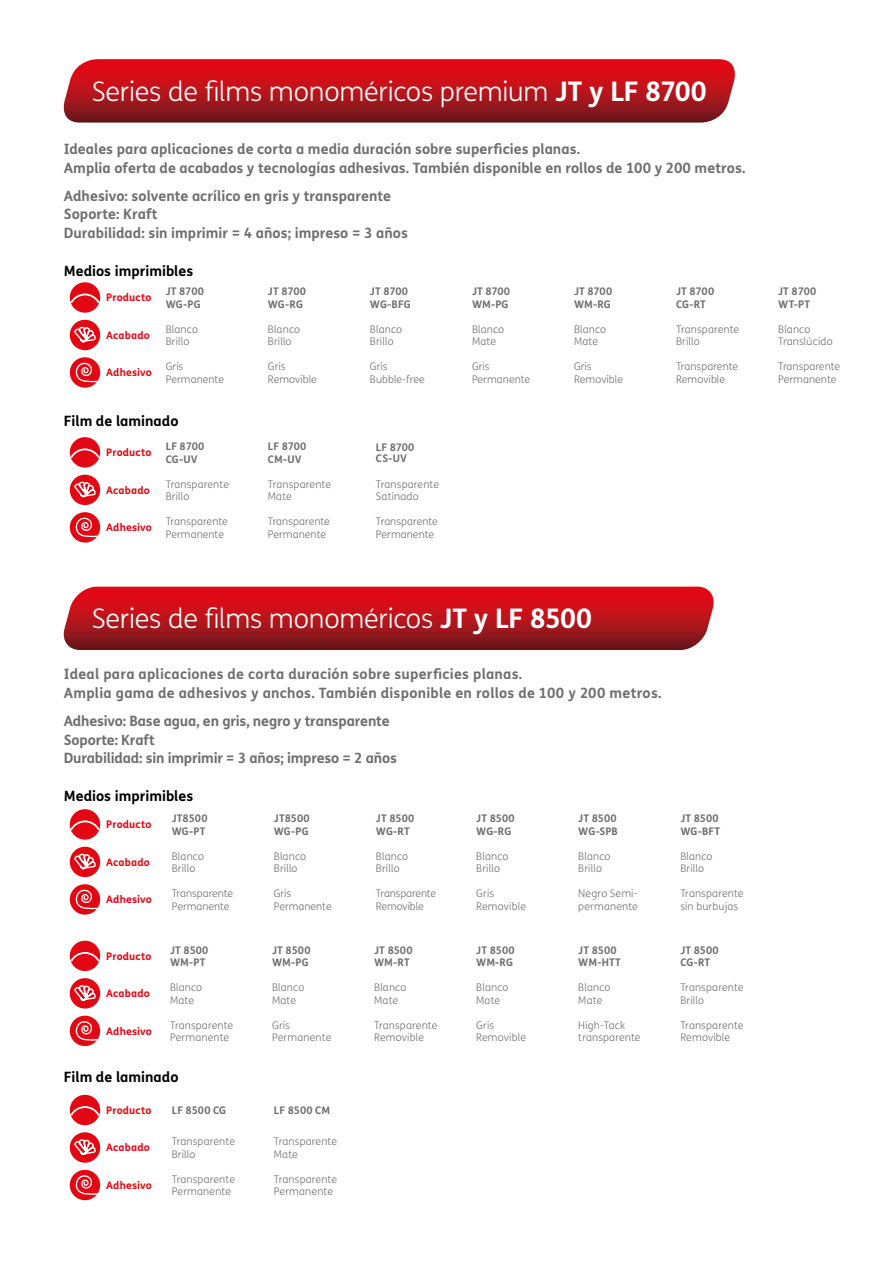
<style>
.page{position:relative;width:893px;height:1263px;background:#fff}
.page>*{position:absolute;margin:0;border:0;box-sizing:border-box;transform-origin:0 0}
.t1{font:300 27px "FS Me";letter-spacing:-.01em;color:#fff}
.t2{font:700 14.25px/18.8px "FS Me";letter-spacing:.005em;color:#706f6f}
.t3{font:700 14.25px "FS Me";color:#000}
.t4{font:300 10.5px/12.6px "FS Me";letter-spacing:.01em;color:#706f6f}
.t5{font:700 10.5px/12.6px "FS Me";letter-spacing:.005em;color:#706f6f}
.t6{font:700 10.5px "FS Me";letter-spacing:.015em;color:#e30613}
.t7{font:300 10.5px/12.6px "FS Me";letter-spacing:-.01em;color:#706f6f}
.s1{font-weight:700}
</style>
<div class="page">
<svg style="left:63px;top:59px;width:672px;height:64px;background:#b41820"></svg>
<svg style="left:63px;top:587px;width:651px;height:63px;background:#b4161e"></svg>
<div style="left:70px;top:282px;width:30px;height:31px;background:#e20713;border-radius:50%"></div>
<svg style="left:70px;top:294px;width:30px;height:9px"></svg>
<div style="left:70px;top:320px;width:30px;height:30px;background:#e20713;border-radius:50%"></div>
<svg style="left:73px;top:326px;width:23px;height:20px"></svg>
<div style="left:70px;top:357px;width:30px;height:31px;background:#e20713;border-radius:50%"></div>
<svg style="left:73px;top:361px;width:25px;height:22px"></svg>
<div style="left:70px;top:437px;width:30px;height:31px;background:#e20713;border-radius:50%"></div>
<svg style="left:70px;top:448px;width:30px;height:10px"></svg>
<div style="left:70px;top:475px;width:30px;height:30px;background:#e20713;border-radius:50%"></div>
<svg style="left:73px;top:481px;width:23px;height:20px"></svg>
<div style="left:70px;top:512px;width:30px;height:31px;background:#e20713;border-radius:50%"></div>
<svg style="left:73px;top:515px;width:25px;height:23px"></svg>
<div style="left:70px;top:809px;width:30px;height:31px;background:#e20713;border-radius:50%"></div>
<svg style="left:70px;top:820px;width:30px;height:10px"></svg>
<div style="left:70px;top:847px;width:30px;height:30px;background:#e20713;border-radius:50%"></div>
<svg style="left:73px;top:853px;width:23px;height:20px"></svg>
<div style="left:70px;top:884px;width:30px;height:31px;background:#e20713;border-radius:50%"></div>
<svg style="left:73px;top:887px;width:25px;height:23px"></svg>
<div style="left:70px;top:1095px;width:30px;height:30px;background:#e20713;border-radius:50%"></div>
<svg style="left:70px;top:1106px;width:30px;height:9px"></svg>
<div style="left:70px;top:1132px;width:30px;height:31px;background:#e20713;border-radius:50%"></div>
<svg style="left:73px;top:1139px;width:23px;height:20px"></svg>
<div style="left:70px;top:1170px;width:30px;height:30px;background:#e20713;border-radius:50%"></div>
<svg style="left:73px;top:1173px;width:25px;height:22px"></svg>
<div style="left:70px;top:941px;width:30px;height:30px;background:#e20713;border-radius:50%"></div>
<svg style="left:70px;top:952px;width:30px;height:9px"></svg>
<div style="left:70px;top:978px;width:30px;height:30px;background:#e20713;border-radius:50%"></div>
<svg style="left:73px;top:985px;width:23px;height:20px"></svg>
<div style="left:70px;top:1016px;width:30px;height:30px;background:#e20713;border-radius:50%"></div>
<svg style="left:73px;top:1019px;width:25px;height:22px"></svg>
<h1 class="t1" style="left:92px;top:73px;width:616px">Series de films monoméricos premium <span class="s1">JT y LF 8700</span></h1>
<h2 class="t2" style="left:64px;top:139px;width:683px">Ideales para aplicaciones de corta a media duración sobre superficies planas.<br>Amplia oferta de acabados y tecnologías adhesivas. También disponible en rollos de 100 y 200 metros.</h2>
<h2 class="t2" style="left:64px;top:186px;width:346px">Adhesivo: solvente acrílico en gris y transparente<br>Soporte: Kraft<br>Durabilidad: sin imprimir = 4 años; impreso = 3 años</h2>
<h2 class="t3" style="left:64px;top:260px;width:131px">Medios imprimibles</h2>
<p class="t6" style="left:106px;top:290px;width:47px">Producto</p>
<p class="t5" style="left:166px;top:285px;width:40px">JT 8700<br>WG-PG</p>
<p class="t5" style="left:268px;top:285px;width:40px">JT 8700<br>WG-RG</p>
<p class="t5" style="left:370px;top:285px;width:42px">JT 8700<br>WG-BFG</p>
<p class="t5" style="left:472px;top:285px;width:40px">JT 8700<br>WM-PG</p>
<p class="t5" style="left:574px;top:285px;width:40px">JT 8700<br>WM-RG</p>
<p class="t5" style="left:676px;top:285px;width:40px">JT 8700<br>CG-RT</p>
<p class="t5" style="left:778px;top:285px;width:40px">JT 8700<br>WT-PT</p>
<p class="t6" style="left:106px;top:327px;width:45px">Acabado</p>
<p class="t4" style="left:166px;top:322px;width:34px">Blanco<br>Brillo</p>
<p class="t4" style="left:268px;top:322px;width:34px">Blanco<br>Brillo</p>
<p class="t4" style="left:370px;top:322px;width:34px">Blanco<br>Brillo</p>
<p class="t4" style="left:472px;top:322px;width:34px">Blanco<br>Mate</p>
<p class="t4" style="left:574px;top:322px;width:34px">Blanco<br>Mate</p>
<p class="t4" style="left:676px;top:322px;width:65px">Transparente<br>Brillo</p>
<p class="t4" style="left:778px;top:322px;width:56px">Blanco<br>Translúcido</p>
<p class="t6" style="left:106px;top:365px;width:47px">Adhesivo</p>
<p class="t4" style="left:166px;top:360px;width:60px">Gris<br>Permanente</p>
<p class="t4" style="left:268px;top:360px;width:51px">Gris<br>Removible</p>
<p class="t4" style="left:370px;top:360px;width:57px">Gris<br>Bubble-free</p>
<p class="t4" style="left:472px;top:360px;width:60px">Gris<br>Permanente</p>
<p class="t4" style="left:574px;top:360px;width:51px">Gris<br>Removible</p>
<p class="t4" style="left:676px;top:360px;width:64px">Transparente<br>Removible</p>
<p class="t4" style="left:778px;top:360px;width:64px">Transparente<br>Permanente</p>
<h2 class="t3" style="left:64px;top:410px;width:116px">Film de laminado</h2>
<p class="t6" style="left:106px;top:444px;width:47px">Producto</p>
<p class="t5" style="left:166px;top:439px;width:40px">LF 8700<br>CG-UV</p>
<p class="t5" style="left:268px;top:439px;width:40px">LF 8700<br>CM-UV</p>
<p class="t5" style="left:376px;top:441px;width:40px;line-height:11.1px">LF 8700<br>CS-UV</p>
<p class="t6" style="left:106px;top:482px;width:45px">Acabado</p>
<p class="t4" style="left:166px;top:477px;width:65px">Transparente<br>Brillo</p>
<p class="t4" style="left:268px;top:477px;width:65px">Transparente<br>Mate</p>
<p class="t4" style="left:376px;top:477px;width:65px">Transparente<br>Satinado</p>
<p class="t6" style="left:106px;top:519px;width:47px">Adhesivo</p>
<p class="t4" style="left:166px;top:515px;width:64px">Transparente<br>Permanente</p>
<p class="t4" style="left:268px;top:515px;width:64px">Transparente<br>Permanente</p>
<p class="t4" style="left:376px;top:515px;width:64px">Transparente<br>Permanente</p>
<h1 class="t1" style="left:92px;top:600px;width:502px">Series de films monoméricos <span class="s1">JT y LF 8500</span></h1>
<h2 class="t2" style="left:64px;top:664px;width:599px">Ideal para aplicaciones de corta duración sobre superficies planas.<br>Amplia gama de adhesivos y anchos. También disponible en rollos de 100 y 200 metros.</h2>
<h2 class="t2" style="left:64px;top:711px;width:335px">Adhesivo: Base agua, en gris, negro y transparente<br>Soporte: Kraft<br>Durabilidad: sin imprimir = 3 años; impreso = 2 años</h2>
<h2 class="t3" style="left:64px;top:785px;width:131px">Medios imprimibles</h2>
<p class="t6" style="left:106px;top:816px;width:47px">Producto</p>
<p class="t5" style="left:172px;top:811px;width:37px">JT8500<br>WG-PT</p>
<p class="t5" style="left:274px;top:811px;width:37px">JT8500<br>WG-PG</p>
<p class="t5" style="left:376px;top:811px;width:40px">JT 8500<br>WG-RT</p>
<p class="t5" style="left:476px;top:811px;width:40px">JT 8500<br>WG-RG</p>
<p class="t5" style="left:578px;top:811px;width:41px">JT 8500<br>WG-SPB</p>
<p class="t5" style="left:680px;top:811px;width:41px">JT 8500<br>WG-BFT</p>
<p class="t6" style="left:106px;top:854px;width:45px">Acabado</p>
<p class="t4" style="left:172px;top:849px;width:34px">Blanco<br>Brillo</p>
<p class="t4" style="left:274px;top:849px;width:34px">Blanco<br>Brillo</p>
<p class="t4" style="left:376px;top:849px;width:34px">Blanco<br>Brillo</p>
<p class="t4" style="left:476px;top:849px;width:34px">Blanco<br>Brillo</p>
<p class="t4" style="left:578px;top:849px;width:34px">Blanco<br>Brillo</p>
<p class="t4" style="left:680px;top:849px;width:34px">Blanco<br>Brillo</p>
<p class="t6" style="left:106px;top:891px;width:47px">Adhesivo</p>
<p class="t4" style="left:172px;top:887px;width:63px">Transparente<br>Permanente</p>
<p class="t4" style="left:274px;top:887px;width:59px">Gris<br>Permanente</p>
<p class="t7" style="left:376px;top:887px;width:62px">Transparente<br>Removible</p>
<p class="t4" style="left:476px;top:887px;width:51px">Gris<br>Removible</p>
<p class="t4" style="left:578px;top:887px;width:61px">Negro Semi&shy;permanente</p>
<p class="t4" style="left:680px;top:887px;width:65px">Transparente sin burbujas</p>
<p class="t6" style="left:106px;top:948px;width:47px">Producto</p>
<p class="t5" style="left:170px;top:943px;width:40px">JT 8500<br>WM-PT</p>
<p class="t5" style="left:272px;top:943px;width:40px">JT 8500<br>WM-PG</p>
<p class="t5" style="left:374px;top:943px;width:40px">JT 8500<br>WM-RT</p>
<p class="t5" style="left:476px;top:943px;width:40px">JT 8500<br>WM-RG</p>
<p class="t5" style="left:578px;top:943px;width:44px">JT 8500<br>WM-HTT</p>
<p class="t5" style="left:680px;top:943px;width:40px">JT 8500<br>CG-RT</p>
<p class="t6" style="left:106px;top:985px;width:45px">Acabado</p>
<p class="t4" style="left:170px;top:981px;width:34px">Blanco<br>Mate</p>
<p class="t4" style="left:272px;top:981px;width:34px">Blanco<br>Mate</p>
<p class="t4" style="left:374px;top:981px;width:34px">Blanco<br>Mate</p>
<p class="t4" style="left:476px;top:981px;width:34px">Blanco<br>Mate</p>
<p class="t4" style="left:578px;top:981px;width:34px">Blanco<br>Mate</p>
<p class="t4" style="left:680px;top:981px;width:65px">Transparente<br>Brillo</p>
<p class="t6" style="left:106px;top:1023px;width:47px">Adhesivo</p>
<p class="t4" style="left:170px;top:1018px;width:65px">Transparente<br>Permanente</p>
<p class="t4" style="left:272px;top:1018px;width:61px">Gris<br>Permanente</p>
<p class="t4" style="left:374px;top:1018px;width:65px">Transparente<br>Removible</p>
<p class="t4" style="left:476px;top:1018px;width:51px">Gris<br>Removible</p>
<p class="t4" style="left:578px;top:1018px;width:64px">High-Tack transparente</p>
<p class="t4" style="left:680px;top:1018px;width:65px">Transparente<br>Removible</p>
<h2 class="t3" style="left:64px;top:1066px;width:116px">Film de laminado</h2>
<p class="t6" style="left:106px;top:1102px;width:47px">Producto</p>
<p class="t5" style="left:172px;top:1103px;width:56px">LF 8500 CG</p>
<p class="t5" style="left:274px;top:1103px;width:58px">LF 8500 CM</p>
<p class="t6" style="left:106px;top:1139px;width:45px">Acabado</p>
<p class="t4" style="left:172px;top:1135px;width:65px">Transparente<br>Brillo</p>
<p class="t4" style="left:274px;top:1135px;width:65px">Transparente<br>Mate</p>
<p class="t6" style="left:106px;top:1177px;width:47px">Adhesivo</p>
<p class="t4" style="left:172px;top:1172px;width:65px">Transparente<br>Permanente</p>
<p class="t4" style="left:274px;top:1172px;width:65px">Transparente<br>Permanente</p>
</div>
